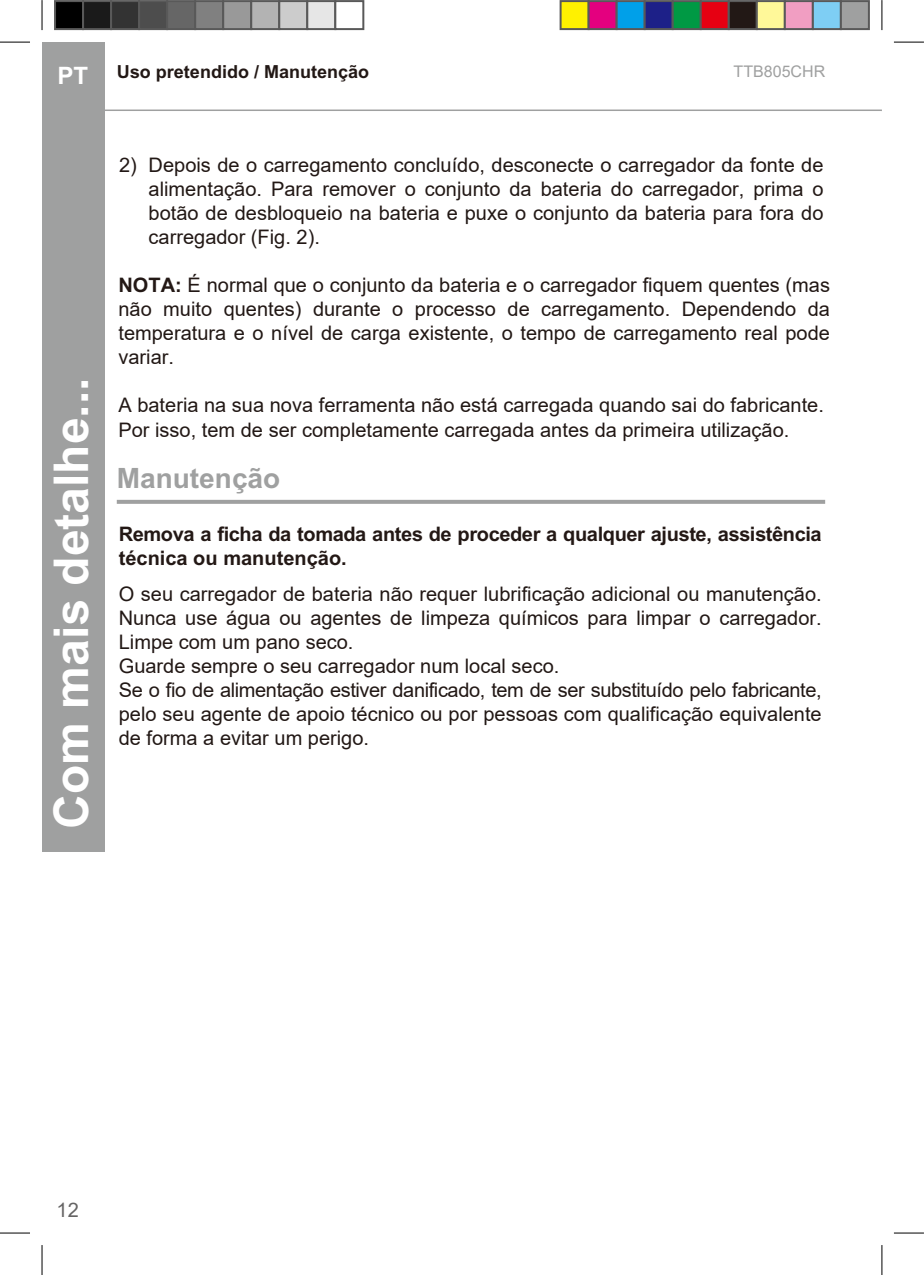
<style>
.page{position:relative;width:924px;height:1275px;background:#fff}
.page>*{position:absolute;margin:0;border:0;box-sizing:border-box;transform-origin:0 0}
.t1{font:700 48px "Arial";color:#fff}
.t2{font:700 28px "Arial";color:#9fa0a0}
.t3{font:700 24px "Arial";color:#fff}
.t4{font:20px/24px "Arial";color:#221815;text-align:justify}
.t5{font:700 20px/24px "Arial";letter-spacing:-.02em;color:#231815}
.t6{font:20px "Arial";color:#656464}
.t7{font:700 18px "Arial";color:#221815}
.t8{font:16px "Arial";color:#9fa0a0}
.s1{font-weight:700;color:#231815}
</style>
<div class="page">
<hr style="left:42px;top:109px;width:839px;height:2px;background:#9fa0a0">
<div style="left:42px;top:42px;width:62px;height:810px;background:#9fa0a0"></div>
<hr style="left:0;top:42px;width:30px;height:1px;background:#000">
<hr style="left:893px;top:42px;width:30px;height:1px;background:#000">
<hr style="left:0;top:1232px;width:30px;height:1px;background:#000">
<hr style="left:893px;top:1232px;width:30px;height:1px;background:#000">
<hr style="left:42px;top:0;width:1px;height:30px;background:#000">
<hr style="left:42px;top:1245px;width:1px;height:30px;background:#000">
<hr style="left:881px;top:0;width:1px;height:30px;background:#000">
<hr style="left:881px;top:1245px;width:1px;height:30px;background:#000">
<div style="left:55px;top:1px;width:28px;height:28px;background:#000"></div>
<div style="left:54px;top:0;width:30px;height:30px;border:2px solid #595959"></div>
<div style="left:83px;top:1px;width:28px;height:28px;background:#1a1a1a"></div>
<div style="left:82px;top:0;width:30px;height:30px;border:2px solid #595959"></div>
<div style="left:111px;top:1px;width:28px;height:28px;background:#333"></div>
<div style="left:110px;top:0;width:30px;height:30px;border:2px solid #595959"></div>
<div style="left:139px;top:1px;width:28px;height:28px;background:#4d4d4d"></div>
<div style="left:138px;top:0;width:30px;height:30px;border:2px solid #595959"></div>
<div style="left:167px;top:1px;width:28px;height:28px;background:#666"></div>
<div style="left:166px;top:0;width:30px;height:30px;border:2px solid #595959"></div>
<div style="left:195px;top:1px;width:28px;height:28px;background:#808080"></div>
<div style="left:194px;top:0;width:30px;height:30px;border:2px solid #595959"></div>
<div style="left:223px;top:1px;width:28px;height:28px;background:#999"></div>
<div style="left:222px;top:0;width:30px;height:30px;border:2px solid #595959"></div>
<div style="left:251px;top:1px;width:28px;height:28px;background:#b3b3b3"></div>
<div style="left:250px;top:0;width:30px;height:30px;border:2px solid #595959"></div>
<div style="left:279px;top:1px;width:28px;height:28px;background:#ccc"></div>
<div style="left:278px;top:0;width:30px;height:30px;border:2px solid #595959"></div>
<div style="left:307px;top:1px;width:28px;height:28px;background:#e6e6e6"></div>
<div style="left:306px;top:0;width:30px;height:30px;border:2px solid #595959"></div>
<div style="left:334px;top:0;width:30px;height:30px;border:2px solid #595959"></div>
<div style="left:560px;top:1px;width:28px;height:28px;background:#fff100"></div>
<div style="left:559px;top:0;width:30px;height:30px;border:2px solid #595959"></div>
<div style="left:588px;top:1px;width:28px;height:28px;background:#e4007f"></div>
<div style="left:587px;top:0;width:30px;height:30px;border:2px solid #595959"></div>
<div style="left:616px;top:1px;width:28px;height:28px;background:#00a0e9"></div>
<div style="left:615px;top:0;width:30px;height:30px;border:2px solid #595959"></div>
<div style="left:644px;top:1px;width:28px;height:28px;background:#1d2088"></div>
<div style="left:643px;top:0;width:30px;height:30px;border:2px solid #595959"></div>
<div style="left:672px;top:1px;width:28px;height:28px;background:#094"></div>
<div style="left:671px;top:0;width:30px;height:30px;border:2px solid #595959"></div>
<div style="left:700px;top:1px;width:28px;height:28px;background:#e60012"></div>
<div style="left:699px;top:0;width:30px;height:30px;border:2px solid #595959"></div>
<div style="left:728px;top:1px;width:28px;height:28px;background:#221815"></div>
<div style="left:727px;top:0;width:30px;height:30px;border:2px solid #595959"></div>
<div style="left:756px;top:1px;width:28px;height:28px;background:#fff899"></div>
<div style="left:755px;top:0;width:30px;height:30px;border:2px solid #595959"></div>
<div style="left:784px;top:1px;width:28px;height:28px;background:#f19ec2"></div>
<div style="left:783px;top:0;width:30px;height:30px;border:2px solid #595959"></div>
<div style="left:812px;top:1px;width:28px;height:28px;background:#7ecef4"></div>
<div style="left:811px;top:0;width:30px;height:30px;border:2px solid #595959"></div>
<div style="left:840px;top:1px;width:28px;height:28px;background:#9fa0a0"></div>
<div style="left:839px;top:0;width:30px;height:30px;border:2px solid #595959"></div>
<svg style="left:117px;top:500px;width:707px;height:4px;background:#a2a3a3"></svg>
<p class="t7" style="left:117px;top:61px;width:254px">Uso pretendido / Manutenção</p>
<p class="t3" style="left:57px;top:62px;width:32px">PT</p>
<p class="t8" style="left:733px;top:61px;width:93px">TTB805CHR</p>
<h1 class="t1" style="left:43px;top:828px;width:452px;rotate:-90deg">Com mais detalhe...</h1>
<p class="t4" style="left:119px;top:153px;width:19px">2)</p>
<p class="t4" style="left:148px;top:153px;width:676px">Depois de o carregamento concluído, desconecte o carregador da fonte de alimentação. Para remover o conjunto da bateria do carregador, prima o botão de desbloqueio na bateria e puxe o conjunto da bateria para fora do carregador (Fig. 2).</p>
<p class="t4" style="left:118px;top:273px;width:712px"><span class="s1">NOTA:</span> É normal que o conjunto da bateria e o carregador fiquem quentes (mas não muito quentes) durante o processo de carregamento. Dependendo da temperatura e o nível de carga existente, o tempo de carregamento real pode variar.</p>
<p class="t4" style="left:118px;top:393px;width:706px">A bateria na sua nova ferramenta não está carregada quando sai do fabricante.<br>Por isso, tem de ser completamente carregada antes da primeira utilização.</p>
<h2 class="t2" style="left:117px;top:462px;width:165px">Manutenção</h2>
<p class="t5" style="left:119px;top:522px;width:704px">Remova a ficha da tomada antes de proceder a qualquer ajuste, assistência técnica ou manutenção.</p>
<p class="t4" style="left:119px;top:582px;width:704px;text-align:left">O seu carregador de bateria não requer lubrificação adicional ou manutenção.<br>Nunca use água ou agentes de limpeza químicos para limpar o carregador.<br>Limpe com um pano seco.<br>Guarde sempre o seu carregador num local seco.<br>Se o fio de alimentação estiver danificado, tem de ser substituído pelo fabricante, pelo seu agente de apoio técnico ou por pessoas com qualificação equivalente de forma a evitar um perigo.</p>
<p class="t6" style="left:57px;top:1196px;width:24px">12</p>
</div>
